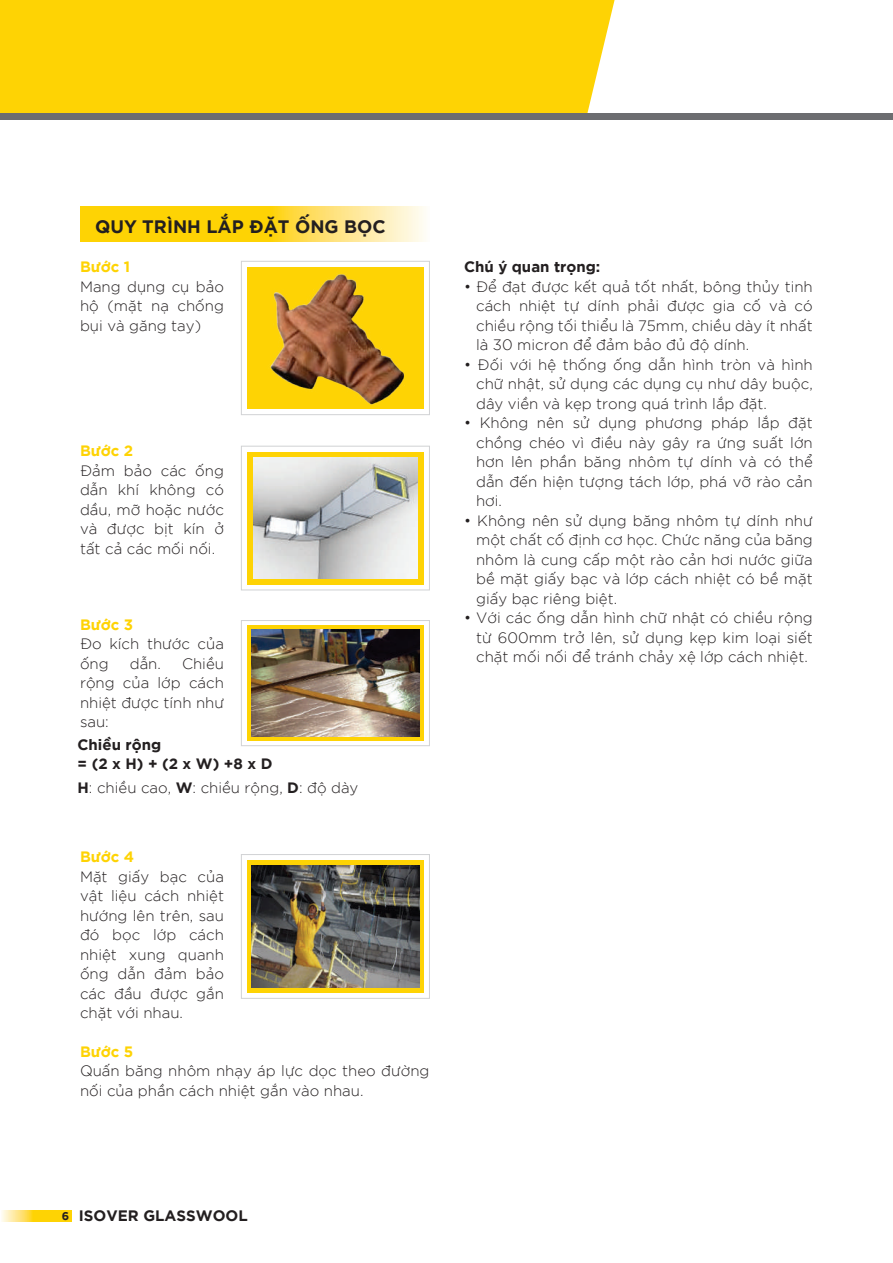
<style>
.page{position:relative;width:893px;height:1263px;background:#fff}
.page>*{position:absolute;margin:0;border:0;box-sizing:border-box;transform-origin:0 0}
.t1{font:700 18px "SVN Gotham";color:#231f20}
.t2{font:700 15.15px "SVN Gotham";color:#231f20}
.t3{font:300 15px/19.5px "SVN Gotham";color:#231f20;text-align:justify}
.t4{font:700 15px/19.5px "SVN Gotham";color:#231f20}
.t5{font:700 15px "SVN Gotham";color:#fed304}
.s1{font-weight:700}
.s2{font-size:11.25px}
</style>
<div class="page">
<div style="left:241px;top:261px;width:189px;height:154px;border:1px solid #d1d2d4"></div>
<div style="left:247px;top:267px;width:177px;height:142px;background:#fed304"></div>
<img style="left:270px;top:273px;width:135px;height:132px">
<div style="left:241px;top:446px;width:189px;height:144px;border:1px solid #d1d2d4"></div>
<div style="left:247px;top:452px;width:177px;height:132px;background:#fed304"></div>
<img style="left:253px;top:458px;width:165px;height:120px">
<div style="left:241px;top:620px;width:189px;height:126px;border:1px solid #d1d2d4"></div>
<svg style="left:247px;top:625px;width:177px;height:116px;background:#e0bc15"></svg>
<img style="left:252px;top:630px;width:167px;height:106px">
<div style="left:241px;top:854px;width:189px;height:145px;border:1px solid #d1d2d4"></div>
<div style="left:247px;top:860px;width:177px;height:132px;background:#fed304"></div>
<img style="left:252px;top:865px;width:167px;height:123px">
<div style="left:0;top:0;width:893px;height:120px;background:#fed304"></div>
<div style="left:587px;top:0;width:306px;height:113px;background:#fff"></div>
<div style="left:0;top:113px;width:893px;height:7px;background:#6c6d70"></div>
<svg style="left:81px;top:207px;width:343px;height:35px;background:#fedb3f"></svg>
<svg style="left:2px;top:1210px;width:70px;height:11px"></svg>
<p class="t1" style="left:95px;top:212px;width:292px">QUY TRÌNH LẮP ĐẶT ỐNG BỌC</p>
<p class="t5" style="left:80px;top:255px;width:52px">Bước 1</p>
<p class="t3" style="left:80px;top:276px;width:145px">Mang dụng cụ bảo hộ (mặt nạ chống bụi và găng tay)</p>
<p class="t5" style="left:80px;top:439px;width:55px">Bước 2</p>
<p class="t3" style="left:80px;top:460px;width:145px">Đảm bảo các ống dẫn khí không có dầu, mỡ hoặc nước và được bịt kín ở tất cả các mối nối.</p>
<p class="t5" style="left:80px;top:612px;width:55px">Bước 3</p>
<p class="t3" style="left:80px;top:633px;width:145px">Đo kích thước của ống</p>
<p class="t3" style="left:130px;top:652px;width:33px">dẫn.</p>
<p class="t3" style="left:80px;top:652px;width:145px;text-indent:102px">Chiều rộng của lớp cách nhiệt được tính như sau:</p>
<p class="t4" style="left:78px;top:734px;width:196px">Chiều rộng<br>= (2 x H) + (2 x W) +8 x D</p>
<p class="t3" style="left:78px;top:777px;width:282px"><span class="s1">H</span>: chiều cao, <span class="s1">W</span>: chiều rộng, <span class="s1">D</span>: độ dày</p>
<p class="t5" style="left:80px;top:845px;width:56px">Bước 4</p>
<p class="t3" style="left:80px;top:866px;width:145px">Mặt giấy bạc của vật liệu cách nhiệt hướng lên trên, sau đó bọc lớp cách nhiệt xung quanh ống dẫn đảm bảo các đầu được gắn chặt với nhau.</p>
<p class="t5" style="left:80px;top:1039px;width:55px">Bước 5</p>
<p class="t3" style="left:80px;top:1060px;width:351px">Quấn băng nhôm nhạy áp lực dọc theo đường nối của phần cách nhiệt gắn vào nhau.</p>
<p class="t4" style="left:464px;top:256px;width:138px">Chú ý quan trọng:</p>
<p class="t3" style="left:476px;top:276px;width:338px;text-indent:-12px">• Để đạt được kết quả tốt nhất, bông thủy tinh cách nhiệt tự dính phải được gia cố và có chiều rộng tối thiểu là 75mm, chiều dày ít nhất là 30 micron để đảm bảo đủ độ dính.</p>
<p class="t3" style="left:476px;top:354px;width:338px;text-indent:-12px">• Đối với hệ thống ống dẫn hình tròn và hình chữ nhật, sử dụng các dụng cụ như dây buộc, dây viền và kẹp trong quá trình lắp đặt.</p>
<p class="t3" style="left:476px;top:412px;width:338px;text-indent:-12px">• Không nên sử dụng phương pháp lắp đặt chồng chéo vì điều này gây ra ứng suất lớn hơn lên phần băng nhôm tự dính và có thể dẫn đến hiện tượng tách lớp, phá vỡ rào cản hơi.</p>
<p class="t3" style="left:476px;top:510px;width:338px;text-indent:-12px">• Không nên sử dụng băng nhôm tự dính như một chất cố định cơ học. Chức năng của băng nhôm là cung cấp một rào cản hơi nước giữa bề mặt giấy bạc và lớp cách nhiệt có bề mặt giấy bạc riêng biệt.</p>
<p class="t3" style="left:476px;top:607px;width:338px;text-indent:-12px">• Với các ống dẫn hình chữ nhật có chiều rộng từ 600mm trở lên, sử dụng kẹp kim loại siết chặt mối nối để tránh chảy xệ lớp cách nhiệt.</p>
<p class="t2" style="left:62px;top:1203px;width:187px"><span class="s2">6</span> ISOVER GLASSWOOL</p>
</div>
